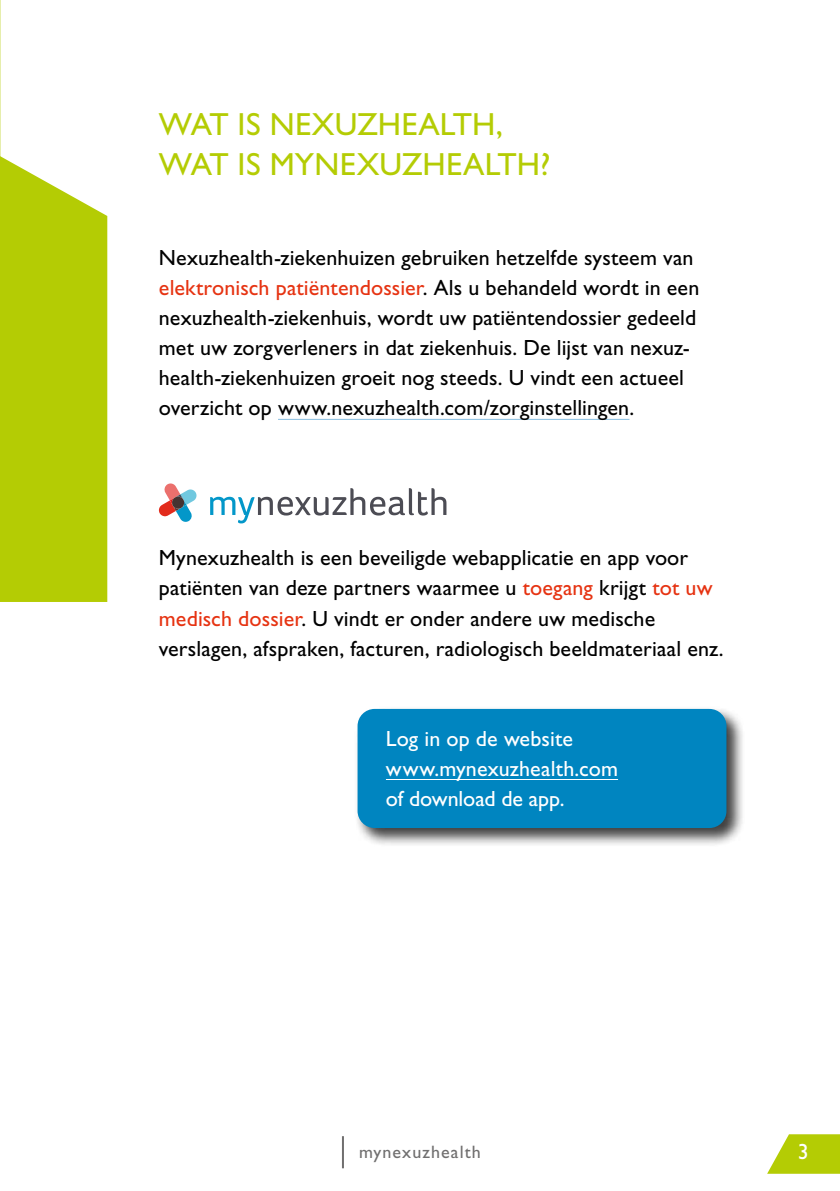
<style>
.page{position:relative;width:840px;height:1191px;background:#fff}
.page>*{position:absolute;margin:0;border:0;box-sizing:border-box;transform-origin:0 0}
.t1{font:32px/40px "Gill Sans Std";letter-spacing:.005em;color:#b4cc04}
.t2{font:22px/30px "Gill Sans Std";letter-spacing:.005em;color:#000}
.t3{font:22px/30px "Gill Sans Std";letter-spacing:.005em;color:#fff}
.t4{font:18px "Gill Sans Std";letter-spacing:.06em;color:#706f6f}
.s1{color:#e63312}
</style>
<div class="page">
<svg style="left:767px;top:1134px;width:72px;height:39px"></svg>
<hr style="left:342px;top:1136px;width:2px;height:32px;background:#706f6f">
<div style="left:354px;top:706px;width:390px;height:141px;background:#000;opacity:.75"></div>
<div style="left:357px;top:709px;width:369px;height:119px;background:#0085c0;border-radius:17px"></div>
<hr style="left:278px;top:419px;width:351px;height:1px;background:#88bee1">
<hr style="left:386px;top:779px;width:231px;height:1px;background:#fff">
<svg style="left:0;top:0;width:1px;height:156px"></svg>
<div style="left:0;top:156px;width:107px;height:446px;background:#b4cc04"></div>
<svg style="left:159px;top:483px;width:37px;height:39px"></svg>
<svg style="left:210px;top:488px;width:236px;height:35px"></svg>
<h1 class="t1" style="left:159px;top:105px;width:393px">WAT IS NEXUZHEALTH,<br>WAT IS MYNEXUZHEALTH?</h1>
<p class="t2" style="left:159px;top:243px;width:541px">Nexuzhealth-ziekenhuizen gebruiken hetzelfde systeem van <span class="s1">elektronisch patiëntendossier</span>. Als u behandeld wordt in een nexuzhealth-ziekenhuis, wordt uw patiëntendossier gedeeld met uw zorgverleners in dat ziekenhuis. De lijst van nexuz&shy;health-ziekenhuizen groeit nog steeds. U vindt een actueel overzicht op www.nexuzhealth.com/zorginstellingen.</p>
<p class="t2" style="left:159px;top:543px;width:566px">Mynexuzhealth is een beveiligde webapplicatie en app voor patiënten van deze partners waarmee u <span class="s1">toegang</span> krijgt <span class="s1">tot uw medisch dossier</span>. U vindt er onder andere uw medische verslagen, afspraken, facturen, radiologisch beeldmateriaal enz.</p>
<p class="t3" style="left:386px;top:723px;width:233px">Log in op de website www.mynexuzhealth.com of download de app.</p>
<p class="t4" style="left:359px;top:1141px;width:123px">mynexuzhealth</p>
<p class="t3" style="left:797px;top:1136px;width:12px">3</p>
</div>
